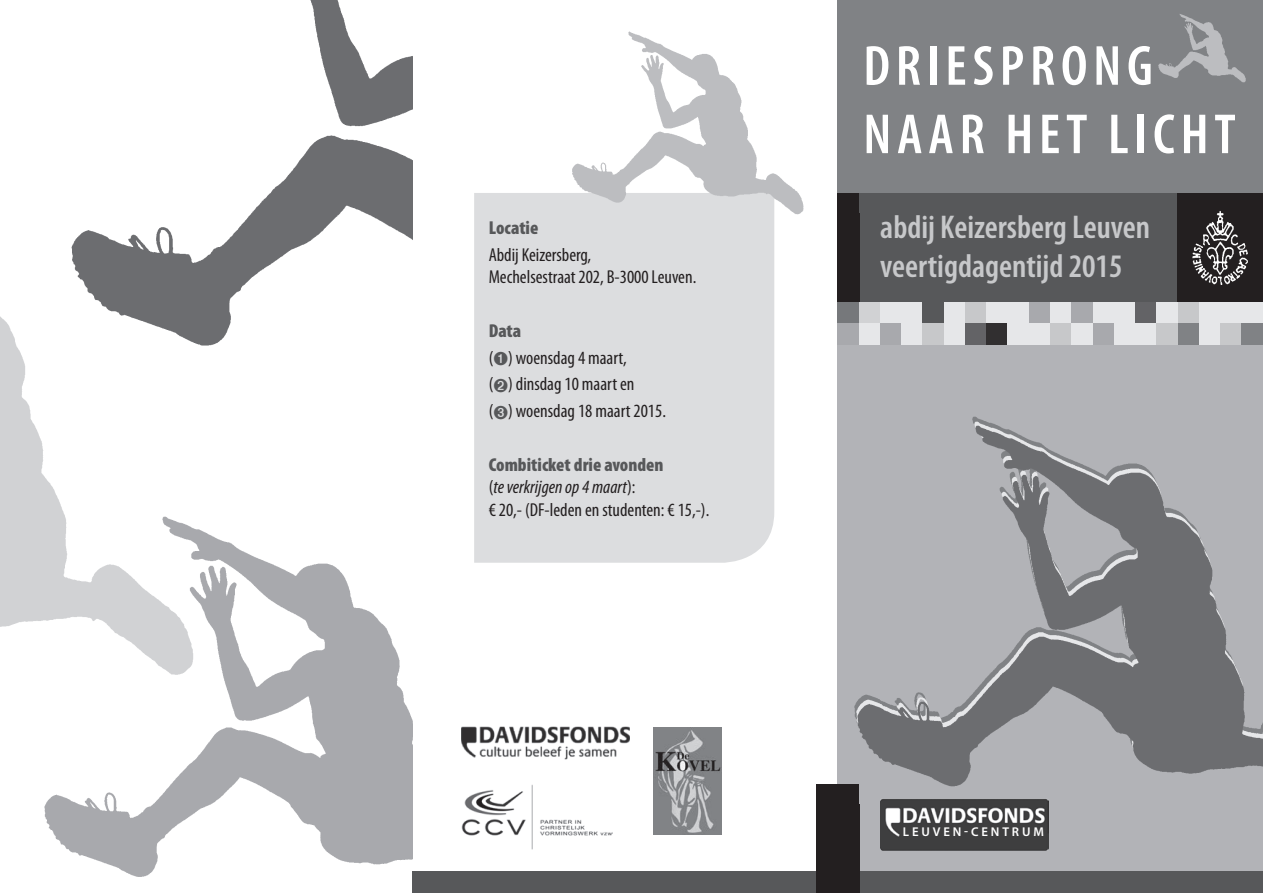
<style>
.page{position:relative;width:1263px;height:893px;background:#fff}
.page>*{position:absolute;margin:0;border:0;box-sizing:border-box;transform-origin:0 0}
.t1{font:600 condensed 57px/68.4px "Myriad Pro";letter-spacing:.1em;color:#fff}
.t2{font:600 condensed 33px/39px "Myriad Pro";color:#c7c8ca}
.t3{font:condensed 18.75px/22.5px "Myriad Pro";color:#231f20}
.t4{font:900 condensed 18.75px "Myriad Pro";color:#57585a}
.t5{font:600 12.75px "Myriad Pro";letter-spacing:.225em;color:#fff}
.s1{font-weight:900;color:#57585a}
.s2{color:#57585a}
.s3{font-style:italic}
</style>
<div class="page">
<div style="left:474px;top:193px;width:300px;height:370px;background:#dcdddf"></div>
<div style="left:838px;top:344px;width:425px;height:533px;background:#b2b3b7"></div>
<div style="left:838px;top:104px;width:425px;height:198px;background:#57585a"></div>
<div style="left:838px;top:872px;width:425px;height:21px;background:#57585a"></div>
<div style="left:412px;top:872px;width:425px;height:21px;background:#57585a"></div>
<div style="left:838px;top:0;width:425px;height:193px;background:#808285"></div>
<img style="left:461px;top:784px;width:151px;height:65px">
<img style="left:654px;top:727px;width:68px;height:107px">
<img style="left:461px;top:726px;width:168px;height:34px">
<img style="left:854px;top:416px;width:409px;height:416px">
<img style="left:44px;top:537px;width:368px;height:340px">
<img style="left:564px;top:31px;width:240px;height:193px">
<img style="left:1158px;top:14px;width:88px;height:69px">
<div style="left:838px;top:302px;width:21px;height:21px;background:#76787b"></div>
<div style="left:838px;top:323px;width:21px;height:21px;background:#a8a9ad"></div>
<div style="left:859px;top:302px;width:21px;height:21px;background:#d1d2d4"></div>
<div style="left:859px;top:323px;width:21px;height:21px;background:#e6e7e9"></div>
<div style="left:880px;top:302px;width:21px;height:21px;background:#e6e7e9"></div>
<div style="left:880px;top:323px;width:21px;height:21px;background:#a8a9ad"></div>
<div style="left:901px;top:302px;width:22px;height:21px;background:#e6e7e9"></div>
<div style="left:901px;top:323px;width:22px;height:21px;background:#e6e7e9"></div>
<div style="left:923px;top:302px;width:21px;height:21px;background:#57585a"></div>
<div style="left:923px;top:323px;width:21px;height:21px;background:#c7c8ca"></div>
<div style="left:944px;top:302px;width:21px;height:21px;background:#e6e7e9"></div>
<div style="left:944px;top:323px;width:21px;height:21px;background:#e6e7e9"></div>
<div style="left:965px;top:302px;width:21px;height:21px;background:#c7c8ca"></div>
<div style="left:965px;top:323px;width:21px;height:21px;background:#636366"></div>
<div style="left:986px;top:302px;width:22px;height:21px;background:#e6e7e9"></div>
<div style="left:986px;top:323px;width:22px;height:21px;background:#312f30"></div>
<div style="left:1008px;top:302px;width:21px;height:21px;background:#e6e7e9"></div>
<div style="left:1008px;top:323px;width:21px;height:21px;background:#e6e7e9"></div>
<div style="left:1029px;top:302px;width:21px;height:21px;background:#a8a9ad"></div>
<div style="left:1029px;top:323px;width:21px;height:21px;background:#e6e7e9"></div>
<div style="left:1050px;top:302px;width:21px;height:21px;background:#e6e7e9"></div>
<div style="left:1050px;top:323px;width:21px;height:21px;background:#c7c8ca"></div>
<div style="left:1071px;top:302px;width:22px;height:21px;background:#a8a9ad"></div>
<div style="left:1071px;top:323px;width:22px;height:21px;background:#e6e7e9"></div>
<div style="left:1093px;top:302px;width:21px;height:21px;background:#e6e7e9"></div>
<div style="left:1093px;top:323px;width:21px;height:21px;background:#a8a9ad"></div>
<div style="left:1114px;top:302px;width:21px;height:21px;background:#e6e7e9"></div>
<div style="left:1114px;top:323px;width:21px;height:21px;background:#e6e7e9"></div>
<div style="left:1135px;top:302px;width:22px;height:21px;background:#636366"></div>
<div style="left:1135px;top:323px;width:22px;height:21px;background:#e6e7e9"></div>
<div style="left:1157px;top:302px;width:21px;height:21px;background:#e6e7e9"></div>
<div style="left:1157px;top:323px;width:21px;height:21px;background:#c7c8ca"></div>
<div style="left:1178px;top:302px;width:21px;height:21px;background:#c7c8ca"></div>
<div style="left:1178px;top:323px;width:21px;height:21px;background:#808285"></div>
<div style="left:1199px;top:302px;width:21px;height:21px;background:#e6e7e9"></div>
<div style="left:1199px;top:323px;width:21px;height:21px;background:#e6e7e9"></div>
<div style="left:1220px;top:302px;width:22px;height:21px;background:#e6e7e9"></div>
<div style="left:1220px;top:323px;width:22px;height:21px;background:#c7c8ca"></div>
<div style="left:1242px;top:302px;width:21px;height:21px;background:#e6e7e9"></div>
<div style="left:1242px;top:323px;width:21px;height:21px;background:#808285"></div>
<div style="left:1178px;top:193px;width:85px;height:109px;background:#231f20"></div>
<div style="left:838px;top:193px;width:21px;height:109px;background:#231f20"></div>
<div style="left:838px;top:784px;width:21px;height:109px;background:#231f20"></div>
<div style="left:816px;top:784px;width:27px;height:109px;background:#231f20"></div>
<img style="left:1192px;top:211px;width:56px;height:74px">
<img style="left:215px;top:0;width:197px;height:344px">
<img style="left:0;top:227px;width:215px;height:481px">
<img style="left:880px;top:799px;width:168px;height:51px">
<p class="t4" style="left:489px;top:217px;width:51px">Locatie</p>
<p class="t3" style="left:489px;top:244px;width:209px">Abdij Keizersberg,<br>Mechelsestraat 202, B-3000 Leuven.</p>
<p class="t3" style="left:489px;top:318px;width:179px;line-height:26.7px"><span class="s1">Data<br></span>(<span class="s2">➊</span>) woensdag 4 maart,<br>(<span class="s2">➋</span>) dinsdag 10 maart en<br>(<span class="s2">➌</span>) woensdag 18 maart 2015.</p>
<p class="t3" style="left:489px;top:454px;width:222px"><span class="s1">Combiticket drie avonden<br></span>(<span class="s3">te verkrijgen op 4 maart</span>):<br>€ 20,- (DF-leden en studenten: € 15,-).</p>
<h1 class="t1" style="left:863px;top:33px;width:374px">DRIESPRONG<br>NAAR HET LICHT</h1>
<h2 class="t2" style="left:880px;top:208px;width:271px">abdij Keizersberg Leuven veertigdagentijd 2015</h2>
<p class="t5" style="left:903px;top:825px;width:142px">LEUVEN-CENTRUM</p>
</div>
